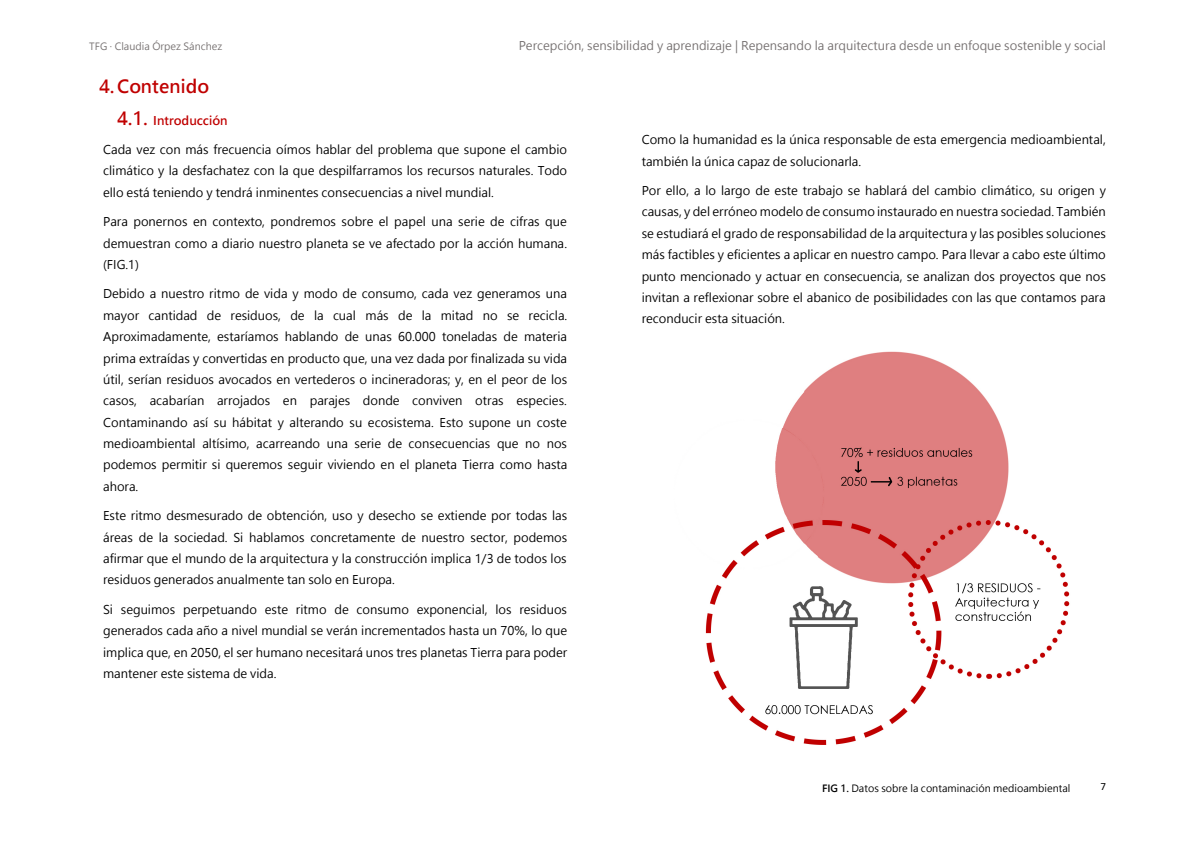
<style>
.page{position:relative;width:1191px;height:842px;background:#fff}
.page>*{position:absolute;margin:0;border:0;box-sizing:border-box;transform-origin:0 0}
.t1{font:18px "Microsoft Jheng Hei UI Bold";color:#c00000}
.t2{font:12px/21.4px "Microsoft Jheng Hei UI Regular";color:#000;text-align:justify}
.t3{font:12px "Microsoft Jheng Hei UI Regular";color:#767171}
.t4{font:12px "Microsoft Jheng Hei UI Bold";color:#c00000}
.t5{font:11px "Calibri";color:#000}
.t6{font:10px "Microsoft Jheng Hei UI Regular";letter-spacing:.005em;color:#000}
.t7{font:10px "Microsoft Jheng Hei UI Regular";letter-spacing:.005em;color:#767171}
.s1{font-size:18px}
.s2{font-family:"Microsoft Jheng Hei UI Bold"}
</style>
<div class="page">
<img style="left:705px;top:351px;width:365px;height:394px">
<p class="t7" style="left:89px;top:40px;width:135px">TFG · Claudia Órpez Sánchez</p>
<p class="t3" style="left:519px;top:38px;width:589px">Percepción, sensibilidad y aprendizaje | Repensando la arquitectura desde un enfoque sostenible y social</p>
<p class="t1" style="left:99px;top:75px;width:111px">4.Contenido</p>
<p class="t4" style="left:117px;top:113px;width:112px"><span class="s1">4.1.</span> Introducción</p>
<p class="t2" style="left:103px;top:139px;width:465px">Cada vez con más frecuencia oímos hablar del problema que supone el cambio climático y la desfachatez con la que despilfarramos los recursos naturales. Todo ello está teniendo y tendrá inminentes consecuencias a nivel mundial.</p>
<p class="t2" style="left:103px;top:211px;width:466px">Para ponernos en contexto, pondremos sobre el papel una serie de cifras que demuestran como a diario nuestro planeta se ve afectado por la acción humana. (FIG.1)</p>
<p class="t2" style="left:103px;top:283px;width:466px">Debido a nuestro ritmo de vida y modo de consumo, cada vez generamos una mayor cantidad de residuos, de la cual más de la mitad no se recicla.<br>Aproximadamente, estaríamos hablando de unas 60.000 toneladas de materia prima extraídas y convertidas en producto que, una vez dada por finalizada su vida útil, serían residuos avocados en vertederos o incineradoras; y, en el peor de los casos, acabarían arrojados en parajes donde conviven otras especies.<br>Contaminando así su hábitat y alterando su ecosistema. Esto supone un coste medioambiental altísimo, acarreando una serie de consecuencias que no nos podemos permitir si queremos seguir viviendo en el planeta Tierra como hasta ahora.</p>
<p class="t2" style="left:103px;top:505px;width:466px">Este ritmo desmesurado de obtención, uso y desecho se extiende por todas las áreas de la sociedad. Si hablamos concretamente de nuestro sector, podemos afirmar que el mundo de la arquitectura y la construcción implica 1/3 de todos los residuos generados anualmente tan solo en Europa.</p>
<p class="t2" style="left:103px;top:599px;width:465px">Si seguimos perpetuando este ritmo de consumo exponencial, los residuos generados cada año a nivel mundial se verán incrementados hasta un 70%, lo que implica que, en 2050, el ser humano necesitará unos tres planetas Tierra para poder mantener este sistema de vida.</p>
<p class="t2" style="left:641px;top:129px;width:465px">Como la humanidad es la única responsable de esta emergencia medioambiental, también la única capaz de solucionarla.</p>
<p class="t2" style="left:641px;top:180px;width:466px">Por ello, a lo largo de este trabajo se hablará del cambio climático, su origen y causas, y del erróneo modelo de consumo instaurado en nuestra sociedad. También se estudiará el grado de responsabilidad de la arquitectura y las posibles soluciones más factibles y eficientes a aplicar en nuestro campo. Para llevar a cabo este último punto mencionado y actuar en consecuencia, se analizan dos proyectos que nos invitan a reflexionar sobre el abanico de posibilidades con las que contamos para reconducir esta situación.</p>
<p class="t6" style="left:822px;top:782px;width:250px"><span class="s2">FIG 1.</span> Datos sobre la contaminación medioambiental</p>
<p class="t5" style="left:1100px;top:779px;width:7px">7</p>
</div>
